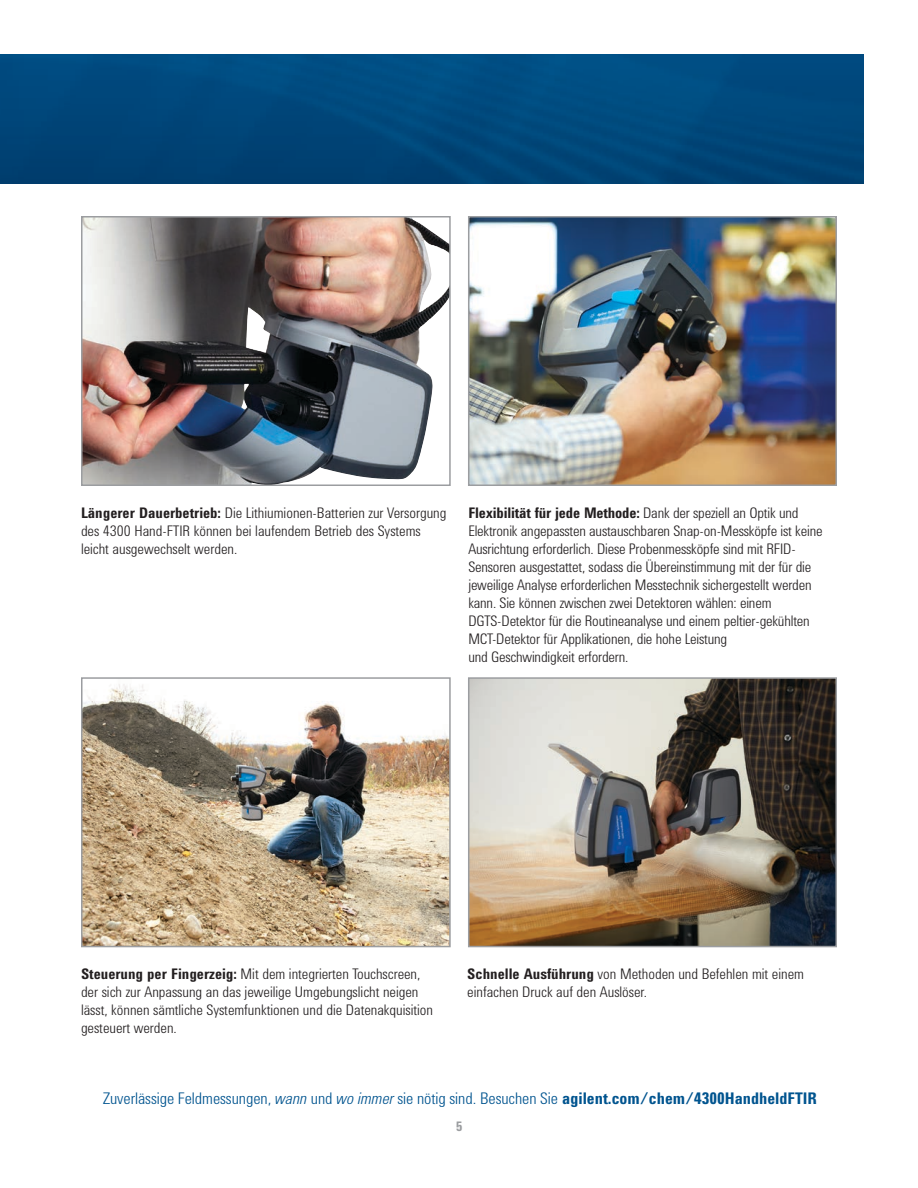
<style>
.page{position:relative;width:918px;height:1188px;background:#fff}
.page>*{position:absolute;margin:0;border:0;box-sizing:border-box;transform-origin:0 0}
.t1{font:300 16.5px "Agilent Condensed CFF";color:#00548f}
.t2{font:300 15px/18px "Agilent Condensed CFF";letter-spacing:-.01em;color:#231f20}
.t3{font:700 13.5px "Agilent Condensed CFF";color:#9b9da0}
.s1{font-weight:700}
.s2{font-style:italic}
</style>
<div class="page">
<img style="left:0;top:54px;width:864px;height:130px">
<img style="left:471px;top:680px;width:363px;height:264px">
<div style="left:468px;top:677px;width:369px;height:270px;border:2px solid #9b9da0"></div>
<img style="left:84px;top:219px;width:364px;height:264px">
<div style="left:81px;top:216px;width:370px;height:270px;border:2px solid #9b9da0"></div>
<img style="left:471px;top:219px;width:363px;height:264px">
<div style="left:468px;top:216px;width:369px;height:270px;border:2px solid #9b9da0"></div>
<img style="left:84px;top:684px;width:364px;height:260px">
<div style="left:81px;top:677px;width:370px;height:270px;border:2px solid #9b9da0"></div>
<p class="t2" style="left:81px;top:502px;width:367px"><span class="s1">Längerer Dauerbetrieb:</span> Die Lithiumionen-Batterien zur Versorgung des 4300 Hand-FTIR können bei laufendem Betrieb des Systems leicht ausgewechselt werden.</p>
<p class="t2" style="left:468px;top:502px;width:356px"><span class="s1">Flexibilität für jede Methode:</span> Dank der speziell an Optik und Elektronik angepassten austauschbaren Snap-on-Messköpfe ist keine Ausrichtung erforderlich. Diese Probenmessköpfe sind mit RFID-Sensoren ausgestattet, sodass die Übereinstimmung mit der für die jeweilige Analyse erforderlichen Messtechnik sichergestellt werden kann. Sie können zwischen zwei Detektoren wählen: einem DGTS-Detektor für die Routineanalyse und einem peltier-gekühlten MCT-Detektor für Applikationen, die hohe Leistung<br>und Geschwindigkeit erfordern.</p>
<p class="t2" style="left:81px;top:964px;width:354px"><span class="s1">Steuerung per Fingerzeig:</span> Mit dem integrierten Touchscreen, der sich zur Anpassung an das jeweilige Umgebungslicht neigen lässt, können sämtliche Systemfunktionen und die Datenakquisition gesteuert werden.</p>
<p class="t2" style="left:467px;top:964px;width:338px"><span class="s1">Schnelle Ausführung</span> von Methoden und Befehlen mit einem einfachen Druck auf den Auslöser.</p>
<p class="t1" style="left:103px;top:1086px;width:693px">Zuverlässige Feldmessungen, <span class="s2">wann</span> und <span class="s2">wo immer</span> sie nötig sind. Besuchen Sie <span class="s1">agilent.com/chem/4300HandheldFTIR</span></p>
<p class="t3" style="left:456px;top:1117px;width:8px">5</p>
</div>
